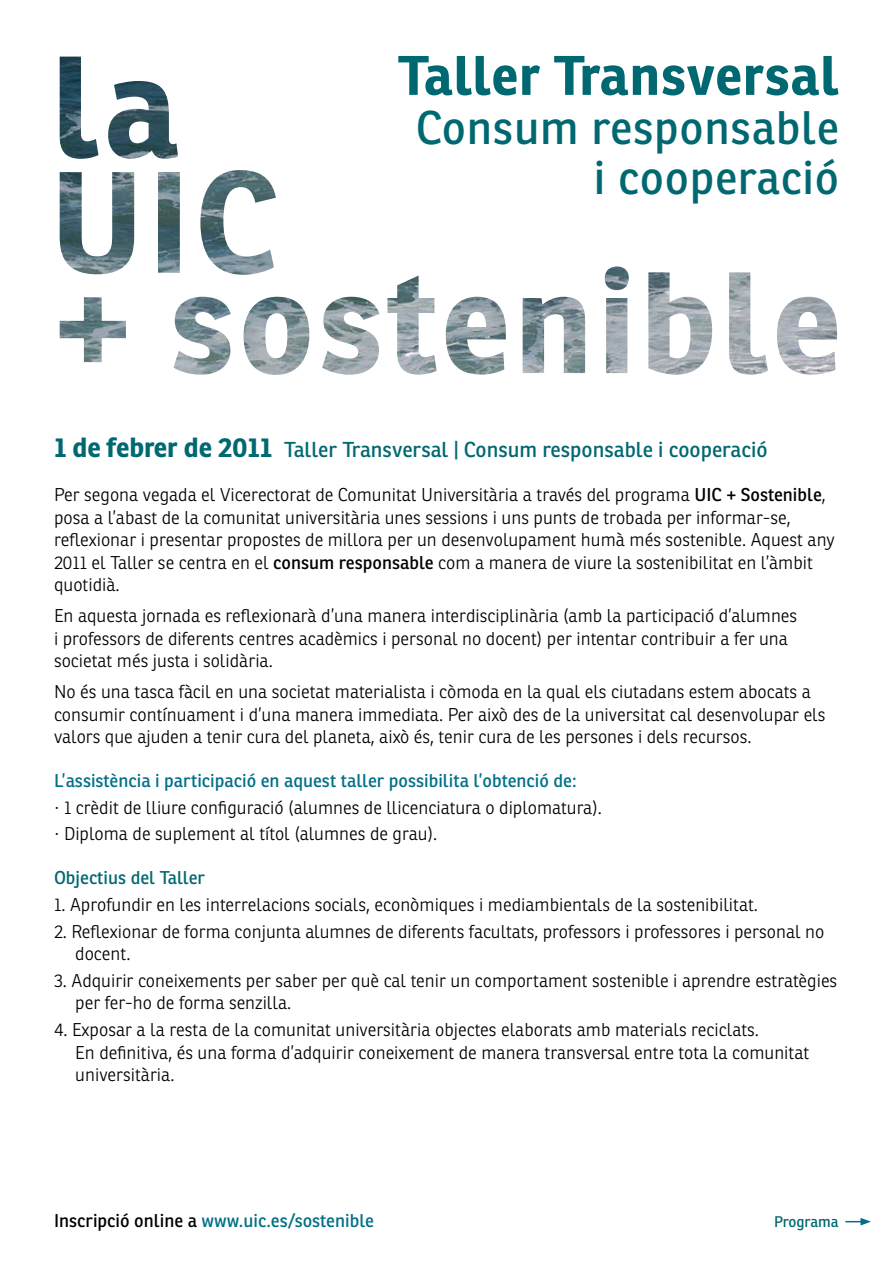
<style>
.page{position:relative;width:893px;height:1263px;background:#fff}
.page>*{position:absolute;margin:0;border:0;box-sizing:border-box;transform-origin:0 0}
.t1{font:700 54.15px "Ronnia";letter-spacing:.015em;color:#006871}
.t2{font:45.75px/49.3px "Ronnia";letter-spacing:.015em;color:#006871;text-align:right}
.t3{font:21px "Ronnia";color:#006871}
.t4{font:300 18px/22.5px "Ronnia";color:#000}
.t5{font:18px "Ronnia";color:#007088}
.t6{font:18px "Ronnia";color:#006871}
.t7{font:15px "Ronnia";color:#006871}
.s1{font-weight:700;font-size:27px}
.s2{font-weight:400}
.s3{color:#000}
</style>
<div class="page">
<img style="left:60px;top:57px;width:777px;height:318px">
<svg style="left:845px;top:1218px;width:26px;height:7px"></svg>
<h1 class="t1" style="left:398px;top:41px;width:443px">Taller Transversal</h1>
<h2 class="t2" style="left:416px;top:103px;width:425px">Consum responsable i cooperació</h2>
<p class="t3" style="left:54px;top:436px;width:715px"><span class="s1">1 de febrer de 2011</span> Taller Transversal | Consum responsable i cooperació</p>
<p class="t4" style="left:54px;top:483px;width:782px">Per segona vegada el Vicerectorat de Comunitat Universitària a través del programa <span class="s2">UIC + Sostenible</span>, posa a l’abast de la comunitat universitària unes sessions i uns punts de trobada per informar-se, reflexionar i presentar propostes de millora per un desenvolupament humà més sostenible. Aquest any 2011 el Taller se centra en el <span class="s2">consum responsable</span> com a manera de viure la sostenibilitat en l’àmbit quotidià.</p>
<p class="t4" style="left:54px;top:604px;width:745px">En aquesta jornada es reflexionarà d’una manera interdisciplinària (amb la participació d’alumnes i professors de diferents centres acadèmics i personal no docent) per intentar contribuir a fer una societat més justa i solidària.</p>
<p class="t4" style="left:54px;top:680px;width:773px">No és una tasca fàcil en una societat materialista i còmoda en la qual els ciutadans estem abocats a consumir contínuament i d’una manera immediata. Per això des de la universitat cal desenvolupar els valors que ajuden a tenir cura del planeta, això és, tenir cura de les persones i dels recursos.</p>
<p class="t5" style="left:54px;top:769px;width:524px">L’assistència i participació en aquest taller possibilita l’obtenció de:</p>
<p class="t4" style="left:54px;top:794px;width:550px;line-height:26.7px">· 1 crèdit de lliure configuració (alumnes de llicenciatura o diplomatura). · Diploma de suplement al títol (alumnes de grau).</p>
<p class="t6" style="left:54px;top:866px;width:153px">Objectius del Taller</p>
<p class="t4" style="left:54px;top:893px;width:705px">1. Aprofundir en les interrelacions socials, econòmiques i mediambientals de la sostenibilitat.</p>
<p class="t4" style="left:75px;top:920px;width:751px;text-indent:-21px">2. Reflexionar de forma conjunta alumnes de diferents facultats, professors i professores i personal no docent.</p>
<p class="t4" style="left:75px;top:969px;width:764px;text-indent:-21px">3. Adquirir coneixements per saber per què cal tenir un comportament sostenible i aprendre estratègies per fer-ho de forma senzilla.</p>
<p class="t4" style="left:75px;top:1018px;width:735px;text-indent:-21px">4. Exposar a la resta de la comunitat universitària objectes elaborats amb materials reciclats.<br>En definitiva, és una forma d’adquirir coneixement de manera transversal entre tota la comunitat universitària.</p>
<p class="t5" style="left:54px;top:1209px;width:321px"><span class="s3">Inscripció online a</span> www.uic.es/sostenible</p>
<p class="t7" style="left:774px;top:1212px;width:66px">Programa</p>
</div>
